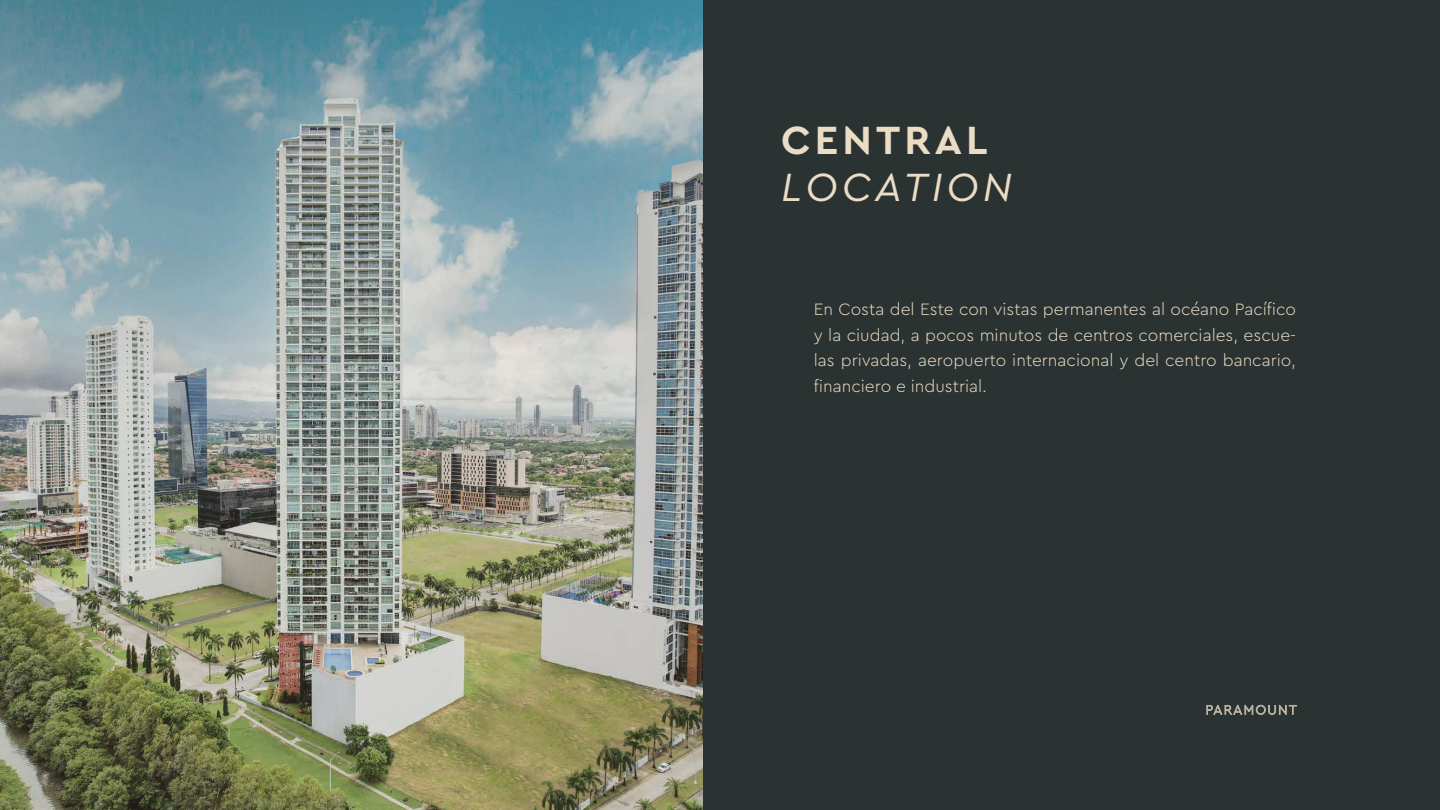
<style>
.page{position:relative;width:1440px;height:810px;background:#fff}
.page>*{position:absolute;margin:0;border:0;box-sizing:border-box;transform-origin:0 0}
.t1{font:italic 41.25px "Cera Pro";letter-spacing:.1em;color:#ebddc5}
.t2{font:700 41.25px "Cera Pro";letter-spacing:.1em;color:#ebddc5}
.t3{font:300 17.25px/25.5px "Cera Pro";color:#ebddc5;text-align:justify}
</style>
<div class="page">
<img style="left:0;top:0;width:703px;height:810px">
<div style="left:703px;top:0;width:737px;height:810px;background:#2b3232"></div>
<svg style="left:1206px;top:705px;width:91px;height:10px"></svg>
<h1 class="t2" style="left:781px;top:112px;width:208px">CENTRAL</h1>
<h1 class="t1" style="left:781px;top:160px;width:233px">LOCATION</h1>
<p class="t3" style="left:814px;top:296px;width:484px">En Costa del Este con vistas permanentes al océano Pacífico y la ciudad, a pocos minutos de centros comerciales, escue&shy;las privadas, aeropuerto internacional y del centro bancario, financiero e industrial.</p>
</div>
